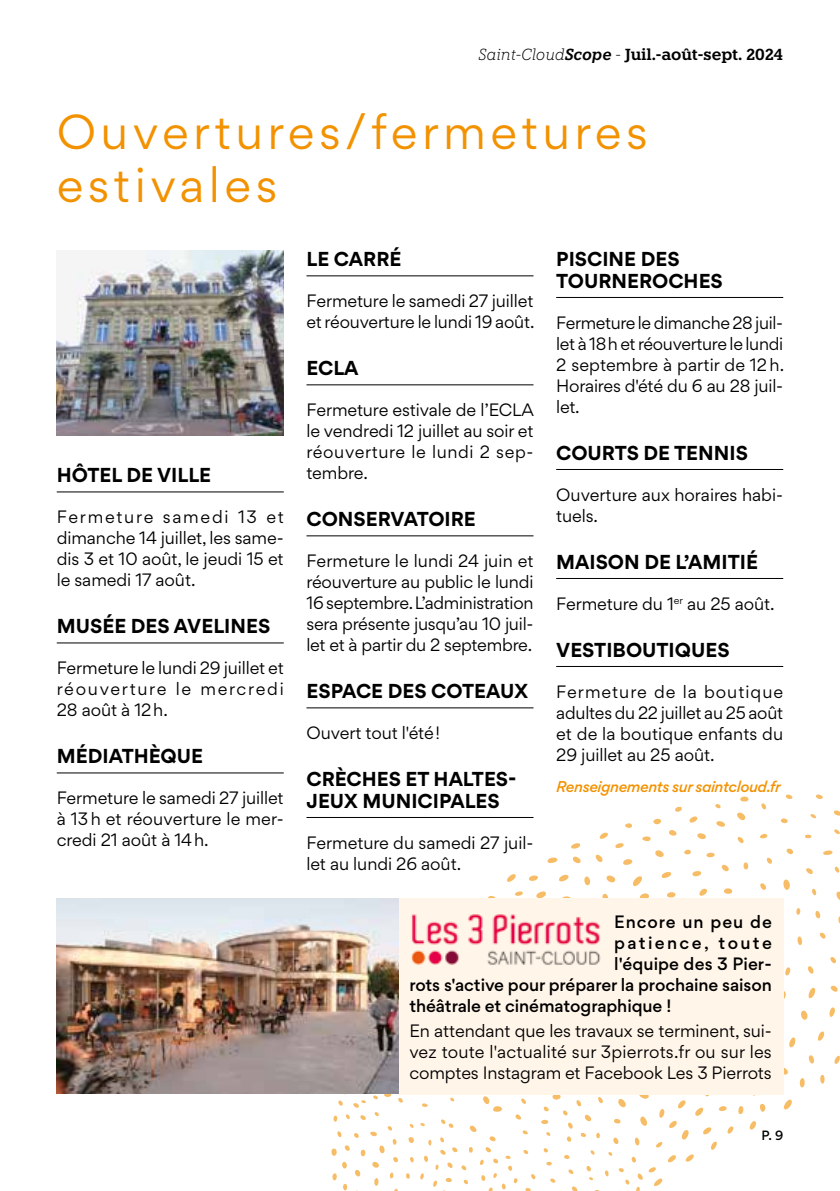
<style>
.page{position:relative;width:840px;height:1191px;background:#fff}
.page>*{position:absolute;margin:0;border:0;box-sizing:border-box;transform-origin:0 0}
.t1{font:44px/52.8px "Gordita";letter-spacing:.1em;color:#f39200}
.t2{font:700 18px/21.6px "Gordita";color:#000}
.t3{font:16px/21px "Gordita";letter-spacing:-.005em;color:#000;text-align:justify}
.t4{font:500 16px "Gordita";letter-spacing:-.005em;color:#000}
.t5{font:600 16px "Knile";letter-spacing:-.01em;color:#000}
.t6{font:500 16px "Gordita";letter-spacing:.15em;color:#000}
.t7{font:500 16px "Gordita";letter-spacing:.06em;color:#000}
.t8{font:italic 500 14px "Gordita";letter-spacing:-.025em;color:#f39200}
.t9{font:500 12px "Gordita";color:#000}
.s1{font-weight:300;font-style:italic}
.s2{font-style:italic}
</style>
<div class="page">
<hr style="left:57px;top:491px;width:226px;height:1px;background:#000">
<hr style="left:57px;top:642px;width:226px;height:1px;background:#000">
<hr style="left:57px;top:772px;width:226px;height:1px;background:#000">
<hr style="left:306px;top:275px;width:227px;height:1px;background:#000">
<hr style="left:306px;top:384px;width:227px;height:1px;background:#000">
<hr style="left:306px;top:535px;width:227px;height:1px;background:#000">
<hr style="left:306px;top:707px;width:227px;height:1px;background:#000">
<hr style="left:306px;top:817px;width:227px;height:1px;background:#000">
<hr style="left:556px;top:297px;width:226px;height:1px;background:#000">
<hr style="left:556px;top:469px;width:226px;height:1px;background:#000">
<hr style="left:556px;top:578px;width:226px;height:1px;background:#000">
<hr style="left:556px;top:666px;width:226px;height:1px;background:#000">
<svg style="left:330px;top:794px;width:509px;height:397px"></svg>
<img style="left:57px;top:251px;width:226px;height:184px">
<div style="left:398px;top:898px;width:384px;height:196px;background:#fff5e9"></div>
<img style="left:57px;top:898px;width:341px;height:195px">
<img style="left:411px;top:914px;width:190px;height:51px">
<p class="t5" style="left:478px;top:44px;width:306px"><span class="s1">Saint-Cloud</span><span class="s2">Scope</span> <span class="s1">-</span> Juil.-août-sept. 2024</p>
<h1 class="t1" style="left:57px;top:105px;width:592px">Ouvertures/fermetures estivales</h1>
<p class="t2" style="left:57px;top:464px;width:156px">HÔTEL DE VILLE</p>
<p class="t3" style="left:57px;top:506px;width:228px">Fermeture samedi 13 et dimanche 14 juillet, les same&shy;dis 3 et 10 août, le jeudi 15 et le samedi 17 août.</p>
<p class="t2" style="left:57px;top:615px;width:215px">MUSÉE DES AVELINES</p>
<p class="t3" style="left:57px;top:657px;width:228px">Fermeture le lundi 29 juillet et réouverture le mercredi 28 août à 12h.</p>
<p class="t2" style="left:57px;top:745px;width:148px">MÉDIATHÈQUE</p>
<p class="t3" style="left:57px;top:787px;width:228px">Fermeture le samedi 27 juillet à 13h et réouverture le mer&shy;credi 21 août à 14h.</p>
<p class="t2" style="left:306px;top:248px;width:96px">LE CARRÉ</p>
<p class="t3" style="left:306px;top:290px;width:229px">Fermeture le samedi 27 juillet et réouverture le lundi 19 août.</p>
<p class="t2" style="left:306px;top:357px;width:54px">ECLA</p>
<p class="t3" style="left:306px;top:399px;width:229px">Fermeture estivale de l’ECLA le vendredi 12 juillet au soir et réouverture le lundi 2 sep&shy;tembre.</p>
<p class="t2" style="left:306px;top:508px;width:171px">CONSERVATOIRE</p>
<p class="t3" style="left:306px;top:550px;width:228px">Fermeture le lundi 24 juin et réouverture au public le lundi 16 septembre. L’administration sera présente jusqu’au 10 juil&shy;let et à partir du 2 septembre.</p>
<p class="t2" style="left:306px;top:680px;width:223px">ESPACE DES COTEAUX</p>
<p class="t3" style="left:306px;top:722px;width:135px">Ouvert tout l'été!</p>
<p class="t2" style="left:306px;top:768px;width:211px">CRÈCHES ET HALTES-<br>JEUX MUNICIPALES</p>
<p class="t3" style="left:306px;top:832px;width:228px">Fermeture du samedi 27 juil&shy;let au lundi 26 août.</p>
<p class="t2" style="left:556px;top:248px;width:168px">PISCINE DES<br>TOURNEROCHES</p>
<p class="t3" style="left:556px;top:312px;width:229px">Fermeture le dimanche 28 juil&shy;let à 18h et réouverture le lundi 2 septembre à partir de 12h.<br>Horaires d'été du 6 au 28 juil&shy;let.</p>
<p class="t2" style="left:556px;top:442px;width:193px">COURTS DE TENNIS</p>
<p class="t3" style="left:556px;top:484px;width:228px">Ouverture aux horaires habi&shy;tuels.</p>
<p class="t2" style="left:556px;top:551px;width:203px">MAISON DE L’AMITIÉ</p>
<p class="t3" style="left:556px;top:593px;width:220px">Fermeture du 1<sup>er</sup> au 25 août.</p>
<p class="t2" style="left:556px;top:639px;width:175px">VESTIBOUTIQUES</p>
<p class="t3" style="left:556px;top:681px;width:228px">Fermeture de la boutique adultes du 22 juillet au 25 août et de la boutique enfants du 29 juillet au 25 août.</p>
<p class="t8" style="left:556px;top:776px;width:226px">Renseignements sur saintcloud.fr</p>
<p class="t7" style="left:613px;top:910px;width:159px">Encore un peu de</p>
<p class="t6" style="left:613px;top:931px;width:159px">patience, toute</p>
<p class="t4" style="left:613px;top:952px;width:159px">l'équipe des 3 Pier-</p>
<p class="t4" style="left:409px;top:973px;width:364px">rots s'active pour préparer la prochaine saison</p>
<p class="t4" style="left:409px;top:994px;width:263px">théâtrale et cinématographique !</p>
<p class="t3" style="left:409px;top:1020px;width:364px">En attendant que les travaux se terminent, sui&shy;vez toute l'actualité sur 3pierrots.fr ou sur les comptes Instagram et Facebook Les 3 Pierrots</p>
<p class="t9" style="left:761px;top:1126px;width:23px">P. 9</p>
</div>
